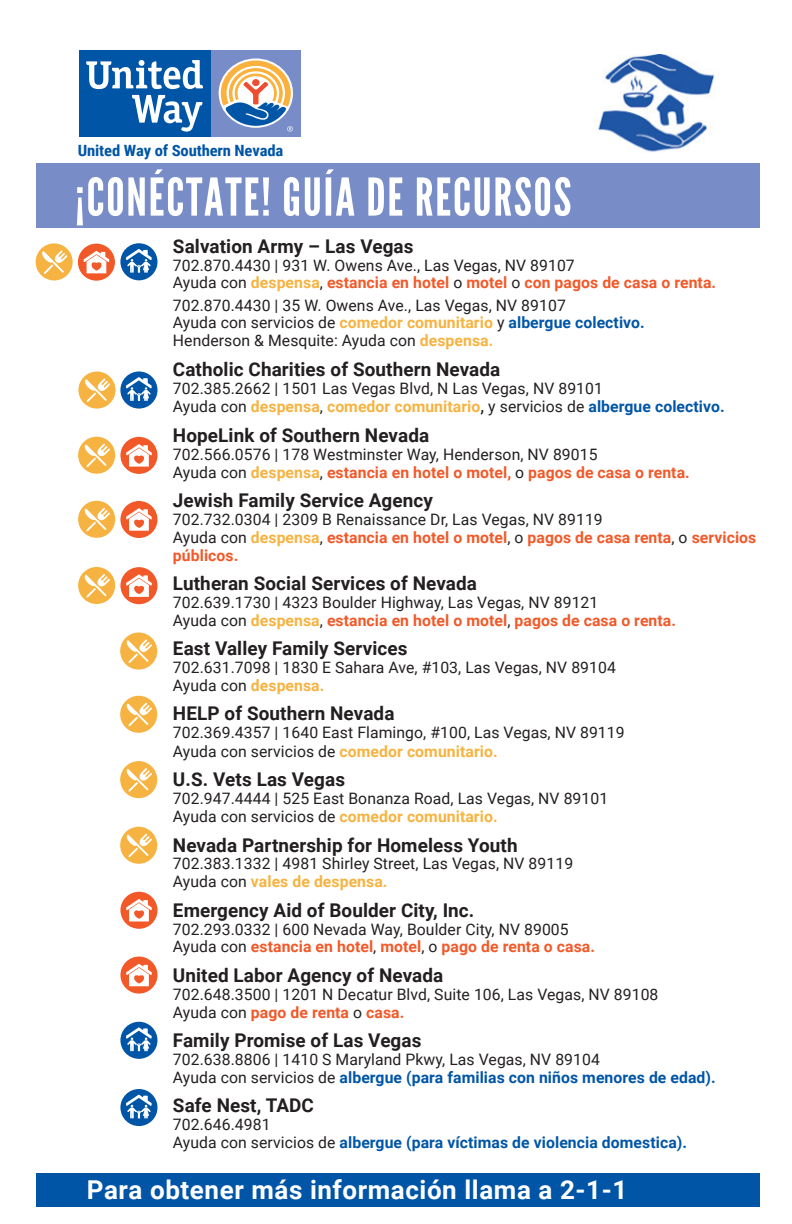
<style>
.page{position:relative;width:792px;height:1224px;background:#fff}
.page>*{position:absolute;margin:0;border:0;box-sizing:border-box;transform-origin:0 0}
.t1{font:52px "League Gothic";letter-spacing:.035em;color:#fff}
.t2{font:700 26px "Roboto";letter-spacing:.02em;color:#fff}
.t3{font:700 19px "Roboto";letter-spacing:.005em;color:#231f20}
.t4{font:15.8px/17.8px "Roboto";letter-spacing:.005em;color:#231f20}
.t5{font:700 15.8px/17.8px "Roboto";letter-spacing:.005em;color:#0155a7}
.t6{font:700 15.6px "Roboto Condensed";letter-spacing:-.01em;color:#0155a7;scale:1.07 1}
.s1{font-weight:700;color:#f6b341}
.s2{font-weight:700;color:#f15929}
.s3{font-weight:700;color:#0155a7}
.s4{font-size:19px}
.s5{font-weight:400;color:#231f20}
</style>
<div class="page">
<div style="left:211px;top:50px;width:90px;height:87px;background:#788dc7"></div>
<div style="left:80px;top:50px;width:131px;height:87px;background:#0155a7"></div>
<svg style="left:132px;top:95px;width:70px;height:37px"></svg>
<svg style="left:86px;top:60px;width:117px;height:29px"></svg>
<svg style="left:221px;top:61px;width:72px;height:71px"></svg>
<div style="left:36px;top:164px;width:724px;height:64px;background:#788dc7"></div>
<div style="left:36px;top:1174px;width:724px;height:33px;background:#0155a7"></div>
<img style="left:597px;top:55px;width:117px;height:97px">
<div style="left:120px;top:243px;width:37px;height:37px;background:#0155a7;border-radius:50%"></div>
<svg style="left:126px;top:249px;width:26px;height:24px"></svg>
<div style="left:36px;top:243px;width:37px;height:37px;background:#f6b341;border-radius:50%"></div>
<svg style="left:42px;top:250px;width:25px;height:24px"></svg>
<div style="left:78px;top:244px;width:37px;height:37px;background:#f15929;border-radius:50%"></div>
<svg style="left:84px;top:251px;width:25px;height:22px"></svg>
<div style="left:78px;top:372px;width:37px;height:37px;background:#f6b341;border-radius:50%"></div>
<svg style="left:85px;top:378px;width:25px;height:24px"></svg>
<div style="left:78px;top:437px;width:37px;height:37px;background:#f6b341;border-radius:50%"></div>
<svg style="left:84px;top:444px;width:26px;height:23px"></svg>
<div style="left:120px;top:437px;width:38px;height:37px;background:#f15929;border-radius:50%"></div>
<svg style="left:126px;top:444px;width:26px;height:23px"></svg>
<div style="left:78px;top:501px;width:37px;height:37px;background:#f6b341;border-radius:50%"></div>
<svg style="left:84px;top:508px;width:26px;height:23px"></svg>
<div style="left:120px;top:501px;width:38px;height:37px;background:#f15929;border-radius:50%"></div>
<svg style="left:126px;top:508px;width:26px;height:23px"></svg>
<div style="left:78px;top:567px;width:37px;height:37px;background:#f6b341;border-radius:50%"></div>
<svg style="left:84px;top:574px;width:26px;height:24px"></svg>
<div style="left:120px;top:567px;width:38px;height:37px;background:#f15929;border-radius:50%"></div>
<svg style="left:126px;top:574px;width:26px;height:23px"></svg>
<div style="left:120px;top:633px;width:37px;height:37px;background:#f6b341;border-radius:50%"></div>
<svg style="left:126px;top:639px;width:26px;height:24px"></svg>
<div style="left:120px;top:696px;width:37px;height:37px;background:#f6b341;border-radius:50%"></div>
<svg style="left:126px;top:703px;width:26px;height:23px"></svg>
<div style="left:120px;top:761px;width:37px;height:37px;background:#f6b341;border-radius:50%"></div>
<svg style="left:126px;top:768px;width:26px;height:24px"></svg>
<div style="left:120px;top:827px;width:37px;height:37px;background:#f6b341;border-radius:50%"></div>
<svg style="left:126px;top:834px;width:26px;height:23px"></svg>
<div style="left:120px;top:892px;width:38px;height:37px;background:#f15929;border-radius:50%"></div>
<svg style="left:126px;top:899px;width:26px;height:22px"></svg>
<svg style="left:120px;top:957px;width:38px;height:37px"></svg>
<svg style="left:126px;top:964px;width:26px;height:22px"></svg>
<div style="left:120px;top:1022px;width:37px;height:37px;background:#0155a7;border-radius:50%"></div>
<svg style="left:126px;top:1027px;width:26px;height:24px"></svg>
<div style="left:120px;top:1089px;width:37px;height:37px;background:#0155a7;border-radius:50%"></div>
<svg style="left:126px;top:1095px;width:26px;height:24px"></svg>
<div style="left:120px;top:372px;width:37px;height:37px;background:#0155a7;border-radius:50%"></div>
<svg style="left:126px;top:377px;width:26px;height:24px"></svg>
<p class="t6" style="left:78px;top:139px;width:193px">United Way of Southern Nevada</p>
<h1 class="t1" style="left:75px;top:167px;width:498px">¡CONÉCTATE! GUÍA DE RECURSOS</h1>
<p class="t3" style="left:173px;top:233px;width:242px">Salvation Army – Las Vegas</p>
<p class="t4" style="left:173px;top:255px;width:545px">702.870.4430 | 931 W. Owens Ave., Las Vegas, NV 89107<br>Ayuda con <span class="s1">despensa</span>, <span class="s2">estancia en hotel</span> o <span class="s2">motel</span> o <span class="s2">con pagos de casa o renta.</span></p>
<p class="t4" style="left:173px;top:295px;width:473px">702.870.4430 | 35 W. Owens Ave., Las Vegas, NV 89107<br>Ayuda con servicios de <span class="s1">comedor comunitario</span> y <span class="s3">albergue colectivo.<br></span>Henderson &amp; Mesquite: Ayuda con <span class="s1">despensa.</span></p>
<p class="t3" style="left:173px;top:356px;width:329px">Catholic Charities of Southern Nevada</p>
<p class="t4" style="left:173px;top:378px;width:553px;line-height:19px">702.385.2662 | 1501 Las Vegas Blvd, N Las Vegas, NV 89101<br>Ayuda con <span class="s1">despensa</span>, <span class="s1">comedor comunitario</span><span class="s4">,</span> y servicios de <span class="s3">albergue colectivo.</span></p>
<p class="t3" style="left:173px;top:422px;width:258px">HopeLink of Southern Nevada</p>
<p class="t4" style="left:173px;top:445px;width:518px">702.566.0576 | 178 Westminster Way, Henderson, NV 89015<br>Ayuda con <span class="s1">despensa</span>, <span class="s2">estancia en hotel o motel,</span> o <span class="s2">pagos de casa o renta.</span></p>
<p class="t3" style="left:173px;top:487px;width:262px">Jewish Family Service Agency</p>
<p class="t4" style="left:173px;top:510px;width:585px">702.732.0304 | 2309 B Renaissance Dr, Las Vegas, NV 89119<br>Ayuda con <span class="s1">despensa</span>, <span class="s2">estancia en hotel o motel</span>, o <span class="s2">pagos de casa renta</span>, o <span class="s2">servicios públicos.</span></p>
<p class="t3" style="left:173px;top:570px;width:306px">Lutheran Social Services of Nevada</p>
<p class="t4" style="left:173px;top:593px;width:505px">702.639.1730 | 4323 Boulder Highway, Las Vegas, NV 89121<br>Ayuda con <span class="s1">despensa</span>, <span class="s2">estancia en hotel o motel</span>, <span class="s2">pagos de casa o renta.</span></p>
<p class="t3" style="left:173px;top:635px;width:236px">East Valley Family Services</p>
<p class="t4" style="left:173px;top:658px;width:444px">702.631.7098 | 1830 E Sahara Ave, #103, Las Vegas, NV 89104<br>Ayuda con <span class="s1">despensa.</span></p>
<p class="t3" style="left:173px;top:700px;width:223px">HELP of Southern Nevada</p>
<p class="t4" style="left:173px;top:722px;width:453px;line-height:19px">702.369.4357 | 1640 East Flamingo, #100, Las Vegas, NV 89119<br>Ayuda con servicios de <span class="s1">comedor comunitario.</span></p>
<p class="t3" style="left:173px;top:766px;width:174px">U.S. Vets Las Vegas</p>
<p class="t4" style="left:173px;top:789px;width:437px">702.947.4444 | 525 East Bonanza Road, Las Vegas, NV 89101<br>Ayuda con servicios de <span class="s1">comedor comunitario.</span></p>
<p class="t3" style="left:173px;top:832px;width:346px">Nevada Partnership for Homeless Youth</p>
<p class="t4" style="left:173px;top:854px;width:402px">702.383.1332 | 4981 Shirley Street, Las Vegas, NV 89119<br>Ayuda con <span class="s1">vales de despensa.</span></p>
<p class="t3" style="left:173px;top:897px;width:303px">Emergency Aid of Boulder City, Inc.</p>
<p class="t4" style="left:173px;top:920px;width:424px">702.293.0332 | 600 Nevada Way, Boulder City, NV 89005<br>Ayuda con <span class="s2">estancia en hotel</span>, <span class="s2">motel</span>, o <span class="s2">pago de renta o casa.</span></p>
<p class="t3" style="left:173px;top:962px;width:272px">United Labor Agency of Nevada</p>
<p class="t4" style="left:173px;top:985px;width:487px">702.648.3500 | 1201 N Decatur Blvd, Suite 106, Las Vegas, NV 89108<br>Ayuda con <span class="s2">pago de renta</span> o <span class="s2">casa.</span></p>
<p class="t3" style="left:173px;top:1027px;width:250px">Family Promise of Las Vegas</p>
<p class="t4" style="left:173px;top:1050px;width:544px">702.638.8806 | 1410 S Maryland Pkwy, Las Vegas, NV 89104<br>Ayuda con servicios de <span class="s3">albergue (para familias con niños menores de edad).</span></p>
<p class="t3" style="left:173px;top:1092px;width:143px">Safe Nest, TADC</p>
<p class="t5" style="left:173px;top:1115px;width:516px"><span class="s5">702.646.4981<br>Ayuda con servicios de</span> albergue (para víctimas de violencia domestica).</p>
<h2 class="t2" style="left:87px;top:1172px;width:542px">Para obtener más información llama a 2-1-1</h2>
</div>
